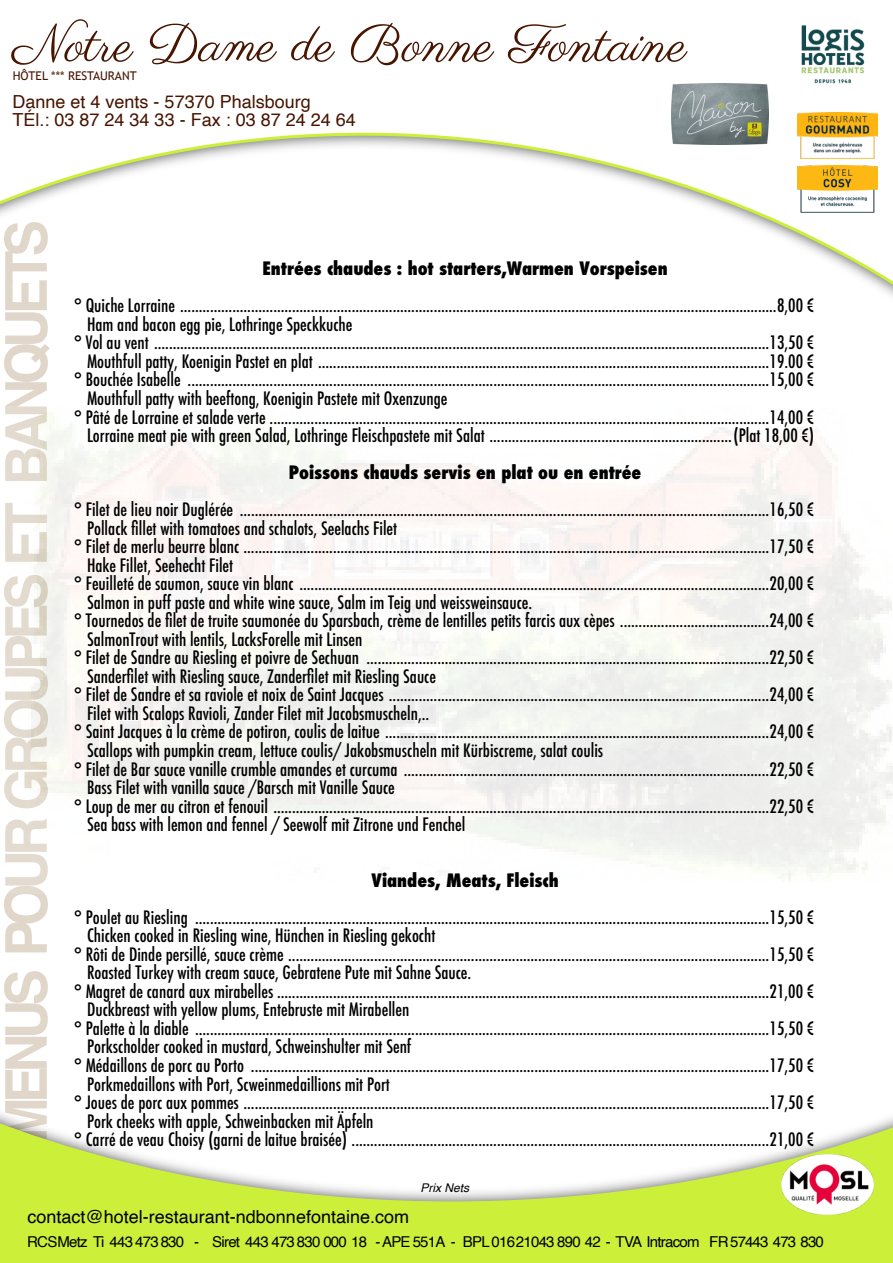
<style>
.page{position:relative;width:893px;height:1263px;background:#fff}
.page>*{position:absolute;margin:0;border:0;box-sizing:border-box;transform-origin:0 0}
.t1{font:700 57.75px "Helvetica";letter-spacing:-.11em;color:#e0d7ca;scale:.95 1}
.t2{font:52.65px "Parisienne";color:#471500}
.t3{font:500 condensed 18px "Futura";color:#000}
.t4{font:800 condensed 18px "Futura";color:#000}
.t5{font:18px/18px "Helvetica";color:#471500}
.t6{font:18px "Helvetica";color:#000}
.t7{font:15px "Helvetica";letter-spacing:-.05em;color:#000}
.t8{font:12px "Trebuchet MS";color:#471500}
.t9{font:italic 12px "Helvetica";color:#000}
</style>
<div class="page">
<svg style="left:0;top:1113px;width:893px;height:150px;fill:#ccf03a"></svg>
<svg style="left:0;top:83px;width:893px;height:213px"></svg>
<img style="left:782px;top:25px;width:102px;height:64px">
<img style="left:782px;top:1154px;width:91px;height:60px">
<img style="left:798px;top:112px;width:79px;height:47px">
<img style="left:672px;top:84px;width:96px;height:60px">
<img style="left:798px;top:165px;width:79px;height:47px">
<h2 class="t2" style="left:13px;top:12px;width:676px">Notre Dame de Bonne Fontaine</h2>
<p class="t8" style="left:13px;top:71px;width:125px">HÔTEL *** RESTAURANT</p>
<p class="t5" style="left:13px;top:94px;width:345px">Danne et 4 vents - 57370 Phalsbourg<br>TÉl.: 03 87 24 34 33 - Fax : 03 87 24 24 64</p>
<h1 class="t1" style="left:3px;top:1143px;width:973px;rotate:-90deg">MENUS POUR GROUPES ET BANQUETS</h1>
<p class="t4" style="left:263px;top:260px;width:407px">Entrées chaudes : hot starters,Warmen Vorspeisen</p>
<p class="t3" style="left:74px;top:297px;width:742px">° Quiche Lorraine ................................................................................................................................................................8,00 €</p>
<p class="t3" style="left:87px;top:316px;width:267px">Ham and bacon egg pie, Lothringe Speckkuche</p>
<p class="t3" style="left:74px;top:334px;width:742px">° Vol au vent .....................................................................................................................................................................13,50 €</p>
<p class="t3" style="left:87px;top:353px;width:729px">Mouthfull patty, Koenigin Pastet en plat .........................................................................................................................19.00 €</p>
<p class="t3" style="left:74px;top:371px;width:742px">° Bouchée Isabelle ............................................................................................................................................................15,00 €</p>
<p class="t3" style="left:87px;top:390px;width:362px">Mouthfull patty with beeftong, Koenigin Pastete mit Oxenzunge</p>
<p class="t3" style="left:74px;top:409px;width:742px">° Pâté de Lorraine et salade verte ......................................................................................................................................14,00 €</p>
<p class="t3" style="left:87px;top:427px;width:729px">Lorraine meat pie with green Salad, Lothringe Fleischpastete mit Salat .................................................................(Plat 18,00 €)</p>
<p class="t4" style="left:289px;top:464px;width:354px">Poissons chauds servis en plat ou en entrée</p>
<p class="t3" style="left:74px;top:501px;width:742px">° Filet de lieu noir Duglérée ..............................................................................................................................................16,50 €</p>
<p class="t3" style="left:87px;top:520px;width:312px">Pollack fillet with tomatoes and schalots, Seelachs Filet</p>
<p class="t3" style="left:74px;top:538px;width:742px">° Filet de merlu beurre blanc .............................................................................................................................................17,50 €</p>
<p class="t3" style="left:87px;top:557px;width:148px">Hake Fillet, Seehecht Filet</p>
<p class="t3" style="left:74px;top:575px;width:742px">° Feuilleté de saumon, sauce vin blanc ..............................................................................................................................20,00 €</p>
<p class="t3" style="left:87px;top:594px;width:447px">Salmon in puff paste and white wine sauce, Salm im Teig und weissweinsauce.</p>
<p class="t3" style="left:74px;top:612px;width:741px">° Tournedos de filet de truite saumonée du Sparsbach, crème de lentilles petits farcis aux cèpes ........................................24,00 €</p>
<p class="t3" style="left:87px;top:631px;width:277px">SalmonTrout with lentils, LacksForelle mit Linsen</p>
<p class="t3" style="left:74px;top:649px;width:741px">° Filet de Sandre au Riesling et poivre de Sechuan ............................................................................................................22,50 €</p>
<p class="t3" style="left:87px;top:668px;width:351px">Sanderfilet with Riesling sauce, Zanderfilet mit Riesling Sauce</p>
<p class="t3" style="left:74px;top:686px;width:741px">° Filet de Sandre et sa raviole et noix de Saint Jacques ......................................................................................................24,00 €</p>
<p class="t3" style="left:87px;top:705px;width:344px">Filet with Scalops Ravioli, Zander Filet mit Jacobsmuscheln,..</p>
<p class="t3" style="left:74px;top:723px;width:741px">° Saint Jacques à la crème de potiron, coulis de laitue .......................................................................................................24,00 €</p>
<p class="t3" style="left:87px;top:742px;width:518px">Scallops with pumpkin cream, lettuce coulis/ Jakobsmuscheln mit Kürbiscreme, salat coulis</p>
<p class="t3" style="left:74px;top:760px;width:741px">° Filet de Bar sauce vanille crumble amandes et curcuma ..................................................................................................22,50 €</p>
<p class="t3" style="left:87px;top:779px;width:309px">Bass Filet with vanilla sauce /Barsch mit Vanille Sauce</p>
<p class="t3" style="left:74px;top:798px;width:742px">° Loup de mer au citron et fenouil .....................................................................................................................................22,50 €</p>
<p class="t3" style="left:87px;top:816px;width:380px">Sea bass with lemon and fennel / Seewolf mit Zitrone und Fenchel</p>
<p class="t4" style="left:371px;top:872px;width:189px">Viandes, Meats, Fleisch</p>
<p class="t3" style="left:74px;top:909px;width:742px">° Poulet au Riesling ..........................................................................................................................................................15,50 €</p>
<p class="t3" style="left:87px;top:927px;width:350px">Chicken cooked in Riesling wine, Hünchen in Riesling gekocht</p>
<p class="t3" style="left:74px;top:946px;width:742px">° Rôti de Dinde persillé, sauce crème .................................................................................................................................15,50 €</p>
<p class="t3" style="left:87px;top:964px;width:386px">Roasted Turkey with cream sauce, Gebratene Pute mit Sahne Sauce.</p>
<p class="t3" style="left:74px;top:983px;width:742px">° Magret de canard aux mirabelles ....................................................................................................................................21,00 €</p>
<p class="t3" style="left:87px;top:1001px;width:324px">Duckbreast with yellow plums, Entebruste mit Mirabellen</p>
<p class="t3" style="left:74px;top:1020px;width:742px">° Palette à la diable ..........................................................................................................................................................15,50 €</p>
<p class="t3" style="left:87px;top:1038px;width:326px">Porkscholder cooked in mustard, Schweinshulter mit Senf</p>
<p class="t3" style="left:74px;top:1057px;width:742px">° Médaillons de porc au Porto ...........................................................................................................................................17,50 €</p>
<p class="t3" style="left:87px;top:1075px;width:304px">Porkmedaillons with Port, Scweinmedaillions mit Port</p>
<p class="t3" style="left:74px;top:1094px;width:742px">° Joues de porc aux pommes .............................................................................................................................................17,50 €</p>
<p class="t3" style="left:87px;top:1112px;width:288px">Pork cheeks with apple, Schweinbacken mit Äpfeln</p>
<p class="t3" style="left:74px;top:1131px;width:741px">° Carré de veau Choisy (garni de laitue braisée) ................................................................................................................21,00 €</p>
<p class="t9" style="left:421px;top:1183px;width:50px">Prix Nets</p>
<p class="t6" style="left:28px;top:1209px;width:383px">contact@hotel-restaurant-ndbonnefontaine.com</p>
<p class="t7" style="left:27px;top:1236px;width:798px">RCS Metz Ti 443 473 830 - Siret 443 473 830 000 18 - APE 551A - BPL 016 21043 890 42 - TVA Intracom FR 57443 473 830</p>
</div>
